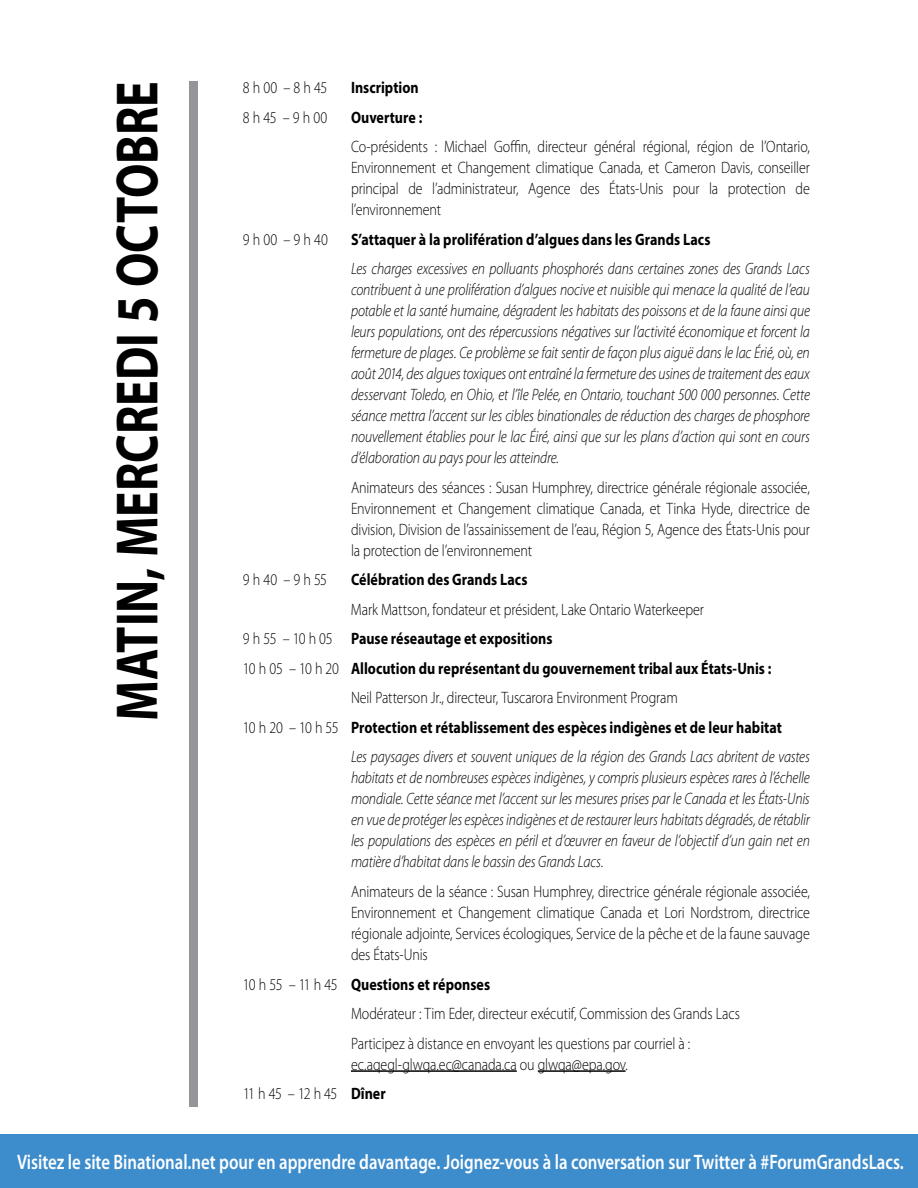
<style>
.page{position:relative;width:918px;height:1188px;background:#fff}
.page>*{position:absolute;margin:0;border:0;box-sizing:border-box;transform-origin:0 0}
.t1{font:700 60px "Myriad Pro";color:#000;scale:.8 1}
.t2{font:600 21px "Myriad Pro";color:#fff;scale:.8 1}
.t3{font:italic 300 16.5px/21px "Myriad Pro";letter-spacing:-.01em;color:#000;text-align:justify;scale:.85 1}
.t4{font:300 16.5px/21px "Myriad Pro";letter-spacing:-.01em;color:#000;text-align:justify;scale:.85 1}
.t5{font:700 16.5px "Myriad Pro";color:#000;scale:.85 1}
.s1{font-weight:300}
.s2{font-weight:700}
</style>
<div class="page">
<div style="left:0;top:1134px;width:918px;height:54px;background:#3d8ccc"></div>
<hr style="left:351px;top:1070px;width:166px;height:2px;background:#000">
<hr style="left:538px;top:1070px;width:88px;height:2px;background:#000">
<div style="left:189px;top:81px;width:9px;height:1026px;background:#939598"></div>
<h1 class="t1" style="left:98px;top:721px;width:801px;rotate:-90deg">MATIN, MERCREDI 5 OCTOBRE</h1>
<p class="t4" style="left:243px;top:77px;width:101px">8 h 00 – 8 h 45</p>
<p class="t5" style="left:351px;top:77px;width:81px">Inscription</p>
<p class="t4" style="left:243px;top:107px;width:101px">8 h 45 – 9 h 00</p>
<p class="t5" style="left:351px;top:107px;width:85px">Ouverture :</p>
<p class="t4" style="left:351px;top:136px;width:541px">Co-présidents : Michael Goffin, directeur général régional, région de l’Ontario, Environnement et Changement climatique Canada, et Cameron Davis, conseiller principal de l’administrateur, Agence des États-Unis pour la protection de l’environnement</p>
<p class="t4" style="left:243px;top:229px;width:101px">9 h 00 – 9 h 40</p>
<p class="t5" style="left:351px;top:229px;width:424px">S’attaquer à la prolifération d’algues dans les Grands Lacs</p>
<p class="t3" style="left:351px;top:258px;width:542px">Les charges excessives en polluants phosphorés dans certaines zones des Grands Lacs contribuent à une prolifération d’algues nocive et nuisible qui menace la qualité de l’eau potable et la santé humaine, dégradent les habitats des poissons et de la faune ainsi que leurs populations, ont des répercussions négatives sur l’activité économique et forcent la fermeture de plages. Ce problème se fait sentir de façon plus aiguë dans le lac Érié, où, en août 2014, des algues toxiques ont entraîné la fermeture des usines de traitement des eaux desservant Toledo, en Ohio, et l’île Pelée, en Ontario, touchant 500 000 personnes. Cette séance mettra l’accent sur les cibles binationales de réduction des charges de phosphore nouvellement établies pour le lac Éiré, ainsi que sur les plans d’action qui sont en cours d’élaboration au pays pour les atteindre.</p>
<p class="t4" style="left:351px;top:477px;width:542px">Animateurs des séances : Susan Humphrey, directrice générale régionale associée, Environnement et Changement climatique Canada, et Tinka Hyde, directrice de division, Division de l’assainissement de l’eau, Région 5, Agence des États-Unis pour la protection de l’environnement</p>
<p class="t4" style="left:243px;top:569px;width:100px">9 h 40 – 9 h 55</p>
<p class="t5" style="left:351px;top:569px;width:209px">Célébration des Grands Lacs</p>
<p class="t4" style="left:351px;top:599px;width:417px">Mark Mattson, fondateur et président, Lake Ontario Waterkeeper</p>
<p class="t5" style="left:243px;top:628px;width:366px"><span class="s1">9 h 55 – 10 h 05</span> Pause réseautage et expositions</p>
<p class="t5" style="left:243px;top:658px;width:623px"><span class="s1">10 h 05 – 10 h 20</span> Allocution du représentant du gouvernement tribal aux États-Unis :</p>
<p class="t4" style="left:351px;top:687px;width:386px">Neil Patterson Jr., directeur, Tuscarora Environment Program</p>
<p class="t5" style="left:243px;top:717px;width:636px"><span class="s1">10 h 20 – 10 h 55</span> Protection et rétablissement des espèces indigènes et de leur habitat</p>
<p class="t3" style="left:351px;top:746px;width:541px">Les paysages divers et souvent uniques de la région des Grands Lacs abritent de vastes</p>
<p class="t3" style="left:351px;top:767px;width:541px">habitats et de nombreuses espèces indigènes, y compris plusieurs espèces rares à l’échelle mondiale. Cette séance met l’accent sur les mesures prises par le Canada et les États-Unis en vue de protéger les espèces indigènes et de restaurer leurs habitats dégradés, de rétablir les populations des espèces en péril et d’œuvrer en faveur de l’objectif d’un gain net en matière d’habitat dans le bassin des Grands Lacs.</p>
<p class="t4" style="left:351px;top:881px;width:541px">Animateurs de la séance : Susan Humphrey, directrice générale régionale associée, Environnement et Changement climatique Canada et Lori Nordstrom, directrice régionale adjointe, Services écologiques, Service de la pêche et de la faune sauvage des États-Unis</p>
<p class="t4" style="left:351px;top:969px;width:459px;line-height:29.5px;text-align:left;text-indent:-108px">10 h 55 – 11 h 45 <span class="s2">Questions et réponses<br></span>Modérateur : Tim Eder, directeur exécutif, Commission des Grands Lacs<br>Participez à distance en envoyant les questions par courriel à :</p>
<p class="t4" style="left:243px;top:1049px;width:454px;line-height:29.5px;text-indent:108px">ec.aqegl-glwqa.ec@canada.ca ou glwqa@epa.gov.<br>11 h 45 – 12 h 45 <span class="s2">Dîner</span></p>
<p class="t2" style="left:17px;top:1148px;width:1110px">Visitez le site Binational.net pour en apprendre davantage. Joignez-vous à la conversation sur Twitter à #ForumGrandsLacs.</p>
</div>
